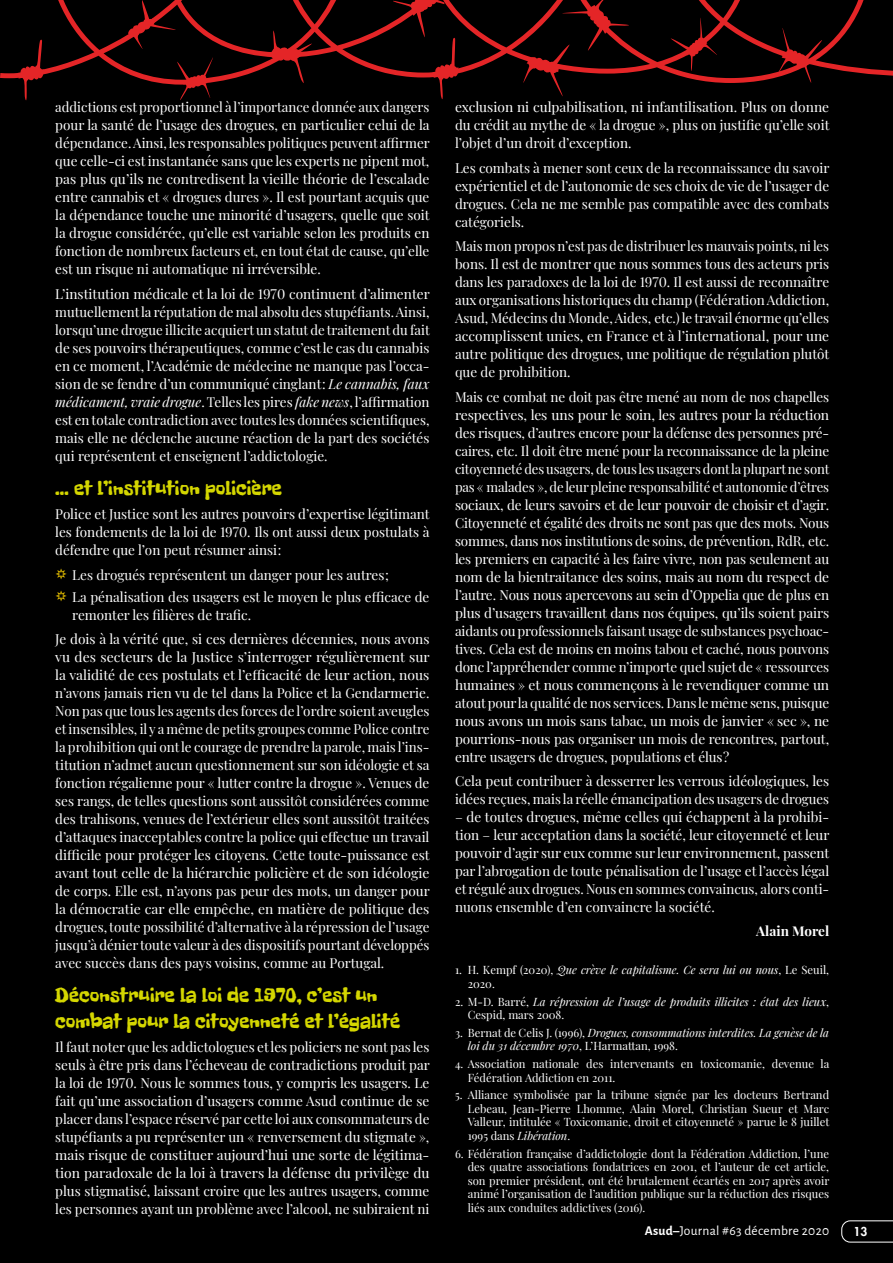
<style>
.page{position:relative;width:893px;height:1263px;background:#000}
.page>*{position:absolute;margin:0;border:0;box-sizing:border-box;transform-origin:0 0}
.t1{font:21px/25.5px "Freckle Face";letter-spacing:.005em;color:#d4d600}
.t2{font:13.5px/18px "Playfair Display";color:#fff;text-align:justify}
.t3{font:13.5px "Alegreya Sans";letter-spacing:.02em;color:#fff}
.t4{font:700 13.5px "Playfair Display";color:#fff}
.t5{font:800 12px "Futura Std";color:#fff}
.t6{font:11.25px/13.5px "Playfair Display";color:#fff;text-align:justify}
.t7{font:italic 11.25px/13.5px "Playfair Display";color:#fff}
.s1{font-style:italic}
.s2{font-style:normal}
.s3{font-weight:700}
</style>
<div class="page">
<svg style="left:440px;top:85px;width:3px;height:15px"></svg>
<svg style="left:24px;top:85px;width:3px;height:16px"></svg>
<svg style="left:180px;top:85px;width:31px;height:15px"></svg>
<svg style="left:0;top:0;width:893px;height:85px"></svg>
<svg style="left:841px;top:1220px;width:52px;height:23px"></svg>
<p class="t2" style="left:55px;top:97px;width:376px">addictions est proportionnel à l’importance donnée aux dangers pour la santé de l’usage des drogues, en particulier celui de la dépendance. Ainsi, les responsables politiques peuvent affirmer que celle-ci est instantanée sans que les experts ne pipent mot, pas plus qu’ils ne contredisent la vieille théorie de l’escalade entre cannabis et « drogues dures ». Il est pourtant acquis que la dépendance touche une minorité d’usagers, quelle que soit la drogue considérée, qu’elle est variable selon les produits en fonction de nombreux facteurs et, en tout état de cause, qu’elle est un risque ni automatique ni irréversible.</p>
<p class="t2" style="left:55px;top:284px;width:376px">L’institution médicale et la loi de 1970 continuent d’alimenter mutuellement la réputation de mal absolu des stupéfiants. Ainsi, lorsqu’une drogue illicite acquiert un statut de traitement du fait de ses pouvoirs thérapeutiques, comme c’est le cas du cannabis en ce moment, l’Académie de médecine ne manque pas l’occa&shy;sion de se fendre d’un communiqué cinglant : <span class="s1">Le cannabis, faux médicament, vraie drogue</span>. Telles les pires <span class="s1">fake news</span>, l’affirmation est en totale contradiction avec toutes les données scientifiques, mais elle ne déclenche aucune réaction de la part des sociétés qui représentent et enseignent l’addictologie.</p>
<h1 class="t1" style="left:55px;top:475px;width:228px">… et l’institution policière</h1>
<p class="t2" style="left:55px;top:504px;width:376px">Police et Justice sont les autres pouvoirs d’expertise légitimant les fondements de la loi de 1970. Ils ont aussi deux postulats à défendre que l’on peut résumer ainsi :</p>
<p class="t2" style="left:72px;top:562px;width:359px;line-height:22.2px">Les drogués représentent un danger pour les autres ;<br>La pénalisation des usagers est le moyen le plus efficace de</p>
<p class="t2" style="left:55px;top:601px;width:376px;line-height:24.5px;text-indent:17px">remonter les filières de trafic.<br>Je dois à la vérité que, si ces dernières décennies, nous avons</p>
<p class="t2" style="left:55px;top:647px;width:376px">vu des secteurs de la Justice s’interroger régulièrement sur la validité de ces postulats et l’efficacité de leur action, nous n’avons jamais rien vu de tel dans la Police et la Gendarmerie.<br>Non pas que tous les agents des forces de l’ordre soient aveugles et insensibles, il y a même de petits groupes comme Police contre la prohibition qui ont le courage de prendre la parole, mais l’ins&shy;titution n’admet aucun questionnement sur son idéologie et sa fonction régalienne pour « lutter contre la drogue ». Venues de ses rangs, de telles questions sont aussitôt considérées comme des trahisons, venues de l’extérieur elles sont aussitôt traitées d’attaques inacceptables contre la police qui effectue un travail difficile pour protéger les citoyens. Cette toute-puissance est avant tout celle de la hiérarchie policière et de son idéologie de corps. Elle est, n’ayons pas peur des mots, un danger pour la démocratie car elle empêche, en matière de politique des drogues, toute possibilité d’alternative à la répression de l’usage jusqu’à dénier toute valeur à des dispositifs pourtant développés avec succès dans des pays voisins, comme au Portugal.</p>
<h1 class="t1" style="left:55px;top:982px;width:346px">Déconstruire la loi de 1970, c’est un combat pour la citoyenneté et l’égalité</h1>
<p class="t2" style="left:55px;top:1037px;width:376px">Il faut noter que les addictologues et les policiers ne sont pas les seuls à être pris dans l’écheveau de contradictions produit par la loi de 1970. Nous le sommes tous, y compris les usagers. Le fait qu’une association d’usagers comme Asud continue de se placer dans l’espace réservé par cette loi aux consommateurs de stupéfiants a pu représenter un « renversement du stigmate », mais risque de constituer aujourd’hui une sorte de légitima&shy;tion paradoxale de la loi à travers la défense du privilège du plus stigmatisé, laissant croire que les autres usagers, comme les personnes ayant un problème avec l’alcool, ne subiraient ni</p>
<p class="t2" style="left:455px;top:97px;width:376px">exclusion ni culpabilisation, ni infantilisation. Plus on donne du crédit au mythe de « la drogue », plus on justifie qu’elle soit l’objet d’un droit d’exception.</p>
<p class="t2" style="left:455px;top:158px;width:376px">Les combats à mener sont ceux de la reconnaissance du savoir expérientiel et de l’autonomie de ses choix de vie de l’usager de drogues. Cela ne me semble pas compatible avec des combats catégoriels.</p>
<p class="t2" style="left:455px;top:236px;width:376px">Mais mon propos n’est pas de distribuer les mauvais points, ni les bons. Il est de montrer que nous sommes tous des acteurs pris dans les paradoxes de la loi de 1970. Il est aussi de reconnaître aux organisations historiques du champ (Fédération Addiction, Asud, Médecins du Monde, Aides, etc.) le travail énorme qu’elles accomplissent unies, en France et à l’international, pour une autre politique des drogues, une politique de régulation plutôt que de prohibition.</p>
<p class="t2" style="left:455px;top:386px;width:376px">Mais ce combat ne doit pas être mené au nom de nos chapelles respectives, les uns pour le soin, les autres pour la réduction des risques, d’autres encore pour la défense des personnes pré&shy;caires, etc. Il doit être mené pour la reconnaissance de la pleine citoyenneté des usagers, de tous les usagers dont la plupart ne sont pas « malades », de leur pleine responsabilité et autonomie d’êtres sociaux, de leurs savoirs et de leur pouvoir de choisir et d’agir.<br>Citoyenneté et égalité des droits ne sont pas que des mots. Nous sommes, dans nos institutions de soins, de prévention, RdR, etc. les premiers en capacité à les faire vivre, non pas seulement au nom de la bientraitance des soins, mais au nom du respect de l’autre. Nous nous apercevons au sein d’Oppelia que de plus en plus d’usagers travaillent dans nos équipes, qu’ils soient pairs aidants ou professionnels faisant usage de substances psychoac&shy;tives. Cela est de moins en moins tabou et caché, nous pouvons donc l’appréhender comme n’importe quel sujet de « ressources humaines » et nous commençons à le revendiquer comme un atout pour la qualité de nos services. Dans le même sens, puisque nous avons un mois sans tabac, un mois de janvier « sec », ne pourrions-nous pas organiser un mois de rencontres, partout, entre usagers de drogues, populations et élus ?</p>
<p class="t2" style="left:455px;top:771px;width:376px">Cela peut contribuer à desserrer les verrous idéologiques, les idées reçues, mais la réelle émancipation des usagers de drogues</p>
<p class="t2" style="left:455px;top:807px;width:376px">– de toutes drogues, même celles qui échappent à la prohibi&shy;tion – leur acceptation dans la société, leur citoyenneté et leur pouvoir d’agir sur eux comme sur leur environnement, passent par l’abrogation de toute pénalisation de l’usage et l’accès légal et régulé aux drogues. Nous en sommes convaincus, alors conti&shy;nuons ensemble d’en convaincre la société.</p>
<p class="t4" style="left:756px;top:921px;width:74px">Alain Morel</p>
<p class="t7" style="left:468px;top:962px;width:363px;text-indent:-13px"><span class="s2">1. H. Kempf (2020),</span> Que crève le capitalisme. Ce sera lui ou nous<span class="s2">, Le Seuil,<br>2020.</span></p>
<p class="t7" style="left:468px;top:994px;width:363px;text-indent:-13px"><span class="s2">2. M-D. Barré,</span> La répression de l’usage de produits illicites : état des lieux<span class="s2">,<br>Cespid, mars 2008.</span></p>
<p class="t7" style="left:468px;top:1025px;width:363px;text-indent:-13px"><span class="s2">3. Bernat de Celis J. (1996),</span> Drogues, consommations interdites. La genèse de la loi du 31 décembre 1970<span class="s2">, L’Harmattan, 1998.</span></p>
<p class="t6" style="left:468px;top:1056px;width:363px;text-indent:-13px">4. Association nationale des intervenants en toxicomanie, devenue la<br>Fédération Addiction en 2011.</p>
<p class="t6" style="left:468px;top:1087px;width:363px;text-indent:-13px">5. Alliance symbolisée par la tribune signée par les docteurs Bertrand Lebeau, Jean-Pierre Lhomme, Alain Morel, Christian Sueur et Marc Valleur, intitulée « Toxicomanie, droit et citoyenneté » parue le 8 juillet 1995 dans <span class="s1">Libération</span>.</p>
<p class="t6" style="left:468px;top:1146px;width:363px;text-indent:-13px">6. Fédération française d’addictologie dont la Fédération Addiction, l’une des quatre associations fondatrices en 2001, et l’auteur de cet article, son premier président, ont été brutalement écartés en 2017 après avoir animé l’organisation de l’audition publique sur la réduction des risques liés aux conduites addictives (2016).</p>
<p class="t3" style="left:645px;top:1221px;width:186px"><span class="s3">Asud–</span>Journal #63 décembre 2020</p>
<p class="t5" style="left:853px;top:1223px;width:15px">13</p>
</div>
